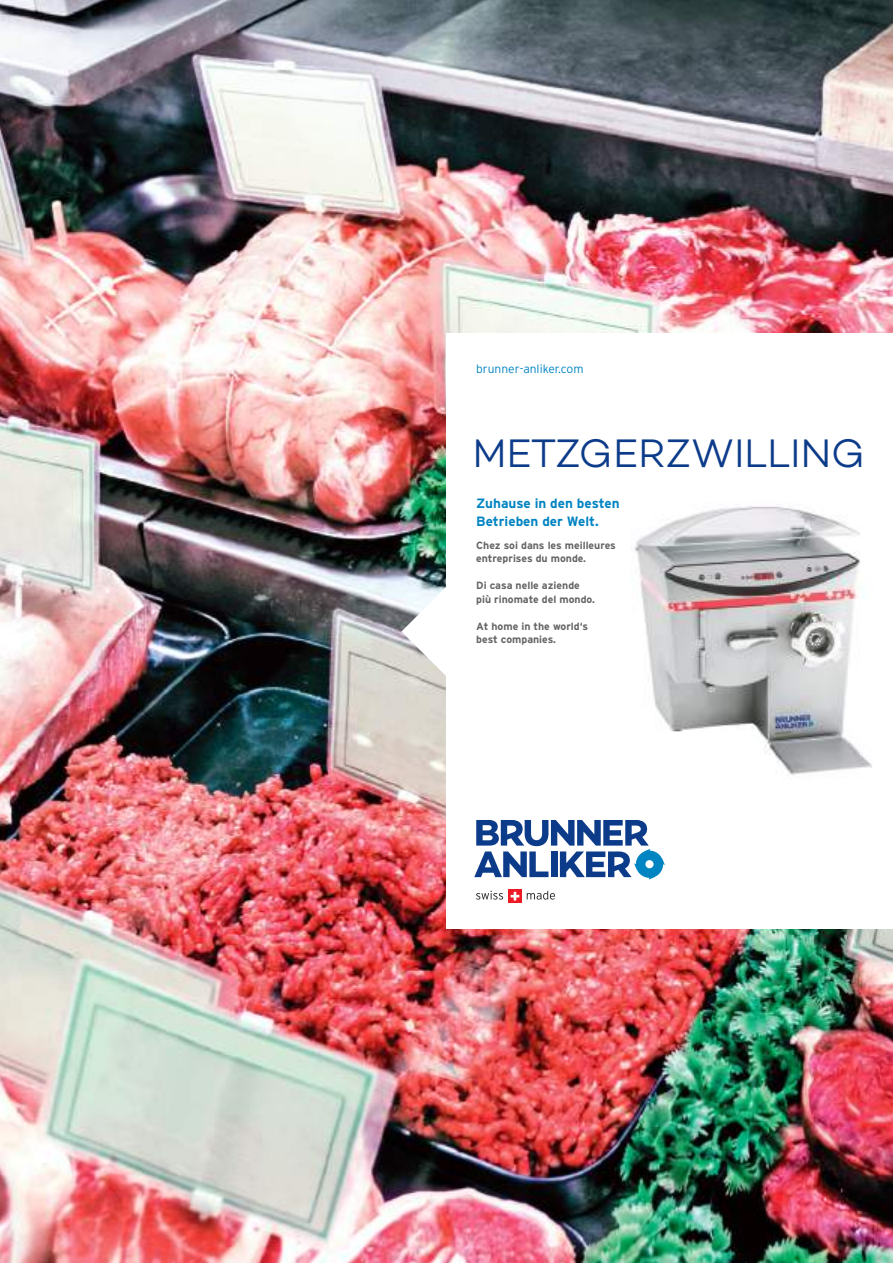
<style>
.page{position:relative;width:893px;height:1263px;background:#fff}
.page>*{position:absolute;margin:0;border:0;box-sizing:border-box;transform-origin:0 0}
.t1{font:300 40.5px "Campton";letter-spacing:-.01em;color:#0c3b8a}
.t2{font:700 13.5px/18px "Interstate";color:#0084c2}
.t3{font:300 12px "Interstate";color:#0084c2}
.t4{font:700 10.5px/13.5px "Interstate";color:#656365}
</style>
<div class="page">
<img style="left:0;top:0;width:893px;height:1263px">
<div style="left:446px;top:334px;width:447px;height:595px;background:#fff"></div>
<img style="left:634px;top:506px;width:238px;height:269px">
<svg style="left:401px;top:586px;width:45px;height:90px"></svg>
<svg style="left:474px;top:820px;width:191px;height:59px"></svg>
<svg style="left:476px;top:891px;width:27px;height:8px"></svg>
<svg style="left:527px;top:891px;width:28px;height:8px"></svg>
<svg style="left:508px;top:890px;width:13px;height:13px"></svg>
<svg style="left:511px;top:892px;width:8px;height:8px"></svg>
<p class="t3" style="left:476px;top:362px;width:109px">brunner-anliker.com</p>
<h1 class="t1" style="left:472px;top:428px;width:394px">METZGERZWILLING</h1>
<p class="t2" style="left:476px;top:494px;width:145px">Zuhause in den besten<br>Betrieben der Welt.</p>
<p class="t4" style="left:476px;top:538px;width:141px">Chez soi dans les meilleures entreprises du monde.</p>
<p class="t4" style="left:476px;top:579px;width:120px">Di casa nelle aziende più rinomate del mondo.</p>
<p class="t4" style="left:476px;top:619px;width:113px">At home in the world‘s best companies.</p>
</div>
